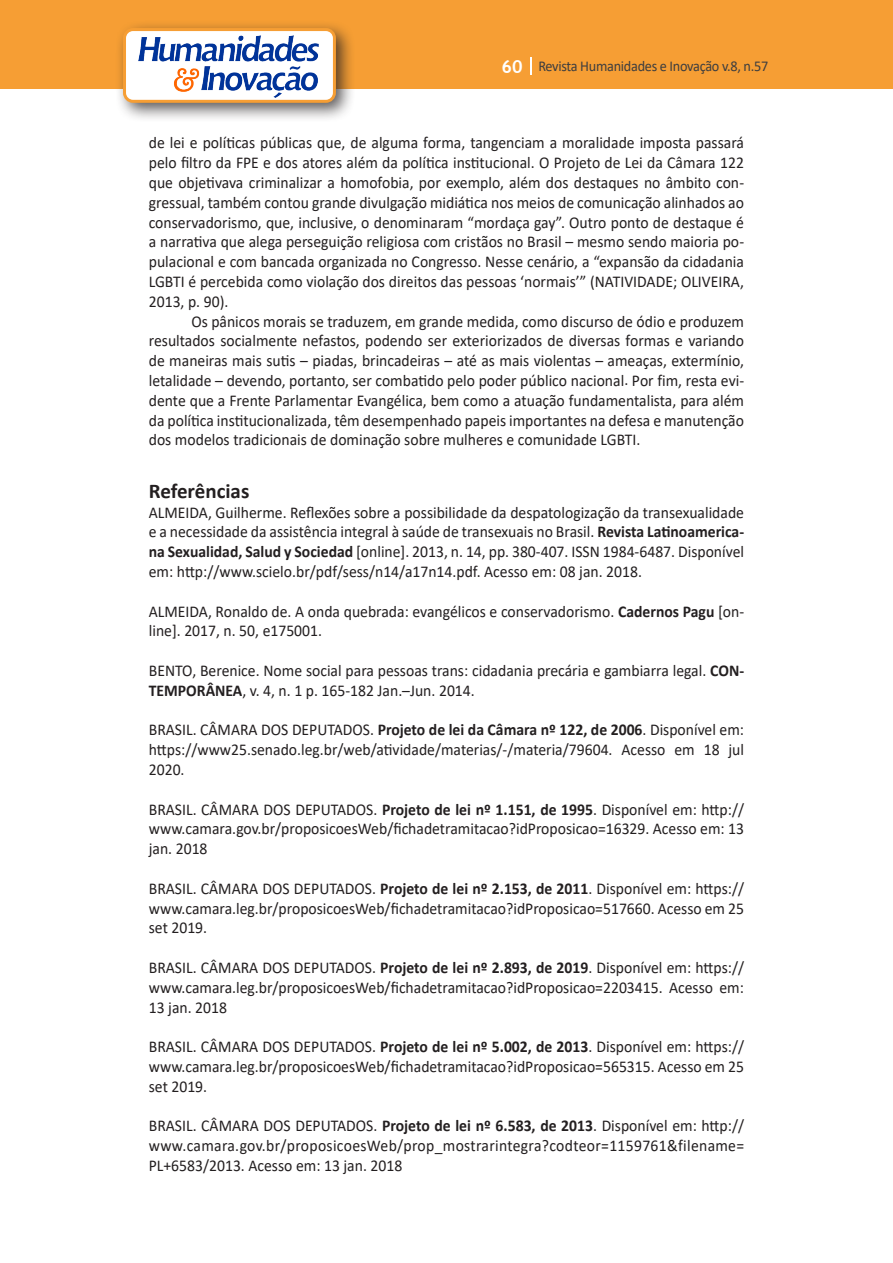
<style>
.page{position:relative;width:893px;height:1263px;background:#fff}
.page>*{position:absolute;margin:0;border:0;box-sizing:border-box;transform-origin:0 0}
.Titulo_2{font:700 21px "Calibri";color:#231f20}
.Texto{font:16.5px/19.8px "Calibri";color:#231f20;text-align:justify;scale:.95 1}
.t1{font:15px "Calibri";letter-spacing:-.02em;color:#3e3e3f;scale:.95 1}
.s1{font-family:"Trebuchet MS";font-weight:700;font-size:18px;color:#fff}
.s2{font-weight:700}
</style>
<div class="page">
<div style="left:0;top:0;width:893px;height:88px;background:#f69e34"></div>
<svg style="left:530px;top:57px;width:2px;height:18px"></svg>
<div style="left:115px;top:20px;width:241px;height:103px;background:#231f20;opacity:.75"></div>
<div style="left:125px;top:30px;width:209px;height:71px;background:#fff;border-radius:9px"></div>
<img style="left:138px;top:35px;width:181px;height:62px">
<div style="left:123px;top:28px;width:213px;height:75px;border:3px solid #f69e34;border-radius:9px"></div>
<p class="t1" style="left:501px;top:56px;width:282px"><span class="s1">60</span> Revista Humanidades e Inovação v.8, n.57</p>
<p class="Texto" style="left:149px;top:133px;width:628px">de lei e políticas públicas que, de alguma forma, tangenciam a moralidade imposta passará pelo filtro da FPE e dos atores além da política institucional. O Projeto de Lei da Câmara 122 que objetivava criminalizar a homofobia, por exemplo, além dos destaques no âmbito con&shy;gressual, também contou grande divulgação midiática nos meios de comunicação alinhados ao conservadorismo, que, inclusive, o denominaram “mordaça gay”. Outro ponto de destaque é a narrativa que alega perseguição religiosa com cristãos no Brasil – mesmo sendo maioria po&shy;pulacional e com bancada organizada no Congresso. Nesse cenário, a “expansão da cidadania LGBTI é percebida como violação dos direitos das pessoas ‘normais’” (NATIVIDADE; OLIVEIRA, 2013, p. 90).</p>
<p class="Texto" style="left:149px;top:311px;width:628px;text-indent:43px">Os pânicos morais se traduzem, em grande medida, como discurso de ódio e produzem resultados socialmente nefastos, podendo ser exteriorizados de diversas formas e variando de maneiras mais sutis – piadas, brincadeiras – até as mais violentas – ameaças, extermínio, letalidade – devendo, portanto, ser combatido pelo poder público nacional. Por fim, resta evi&shy;dente que a Frente Parlamentar Evangélica, bem como a atuação fundamentalista, para além da política institucionalizada, têm desempenhado papeis importantes na defesa e manutenção dos modelos tradicionais de dominação sobre mulheres e comunidade LGBTI.</p>
<p class="Titulo_2" style="left:149px;top:476px;width:102px">Referências</p>
<p class="Texto" style="left:149px;top:502px;width:628px">ALMEIDA, Guilherme. Reflexões sobre a possibilidade da despatologização da transexualidade e a necessidade da assistência integral à saúde de transexuais no Brasil. <span class="s2">Revista Latinoamerica&shy;na Sexualidad, Salud y Sociedad</span> [online]. 2013, n. 14, pp. 380-407. ISSN 1984-6487. Disponível em: http://www.scielo.br/pdf/sess/n14/a17n14.pdf. Acesso em: 08 jan. 2018.</p>
<p class="Texto" style="left:149px;top:601px;width:628px">ALMEIDA, Ronaldo de. A onda quebrada: evangélicos e conservadorismo. <span class="s2">Cadernos Pagu</span> [on&shy;line]. 2017, n. 50, e175001.</p>
<p class="Texto" style="left:149px;top:660px;width:628px">BENTO, Berenice. Nome social para pessoas trans: cidadania precária e gambiarra legal. <span class="s2">CON-<br>TEMPORÂNEA</span>, v. 4, n. 1 p. 165-182 Jan.–Jun. 2014.</p>
<p class="Texto" style="left:149px;top:719px;width:628px">BRASIL. CÂMARA DOS DEPUTADOS. <span class="s2">Projeto de lei da Câmara nº 122, de 2006</span>. Disponível em: https://www25.senado.leg.br/web/atividade/materias/-/materia/79604. Acesso em 18 jul 2020.</p>
<p class="Texto" style="left:149px;top:799px;width:628px">BRASIL. CÂMARA DOS DEPUTADOS. <span class="s2">Projeto de lei nº 1.151, de 1995</span>. Disponível em: http:// www.camara.gov.br/proposicoesWeb/fichadetramitacao?idProposicao=16329. Acesso em: 13 jan. 2018</p>
<p class="Texto" style="left:149px;top:878px;width:628px">BRASIL. CÂMARA DOS DEPUTADOS. <span class="s2">Projeto de lei nº 2.153, de 2011</span>. Disponível em: https:// www.camara.leg.br/proposicoesWeb/fichadetramitacao?idProposicao=517660. Acesso em 25 set 2019.</p>
<p class="Texto" style="left:149px;top:957px;width:628px">BRASIL. CÂMARA DOS DEPUTADOS. <span class="s2">Projeto de lei nº 2.893, de 2019</span>. Disponível em: https:// www.camara.leg.br/proposicoesWeb/fichadetramitacao?idProposicao=2203415. Acesso em:<br>13 jan. 2018</p>
<p class="Texto" style="left:149px;top:1036px;width:628px">BRASIL. CÂMARA DOS DEPUTADOS. <span class="s2">Projeto de lei nº 5.002, de 2013</span>. Disponível em: https:// www.camara.leg.br/proposicoesWeb/fichadetramitacao?idProposicao=565315. Acesso em 25 set 2019.</p>
<p class="Texto" style="left:149px;top:1115px;width:628px">BRASIL. CÂMARA DOS DEPUTADOS. <span class="s2">Projeto de lei nº 6.583, de 2013</span>. Disponível em: http:// www.camara.gov.br/proposicoesWeb/prop_mostrarintegra?codteor=1159761&amp;filename= PL+6583/2013. Acesso em: 13 jan. 2018</p>
</div>
